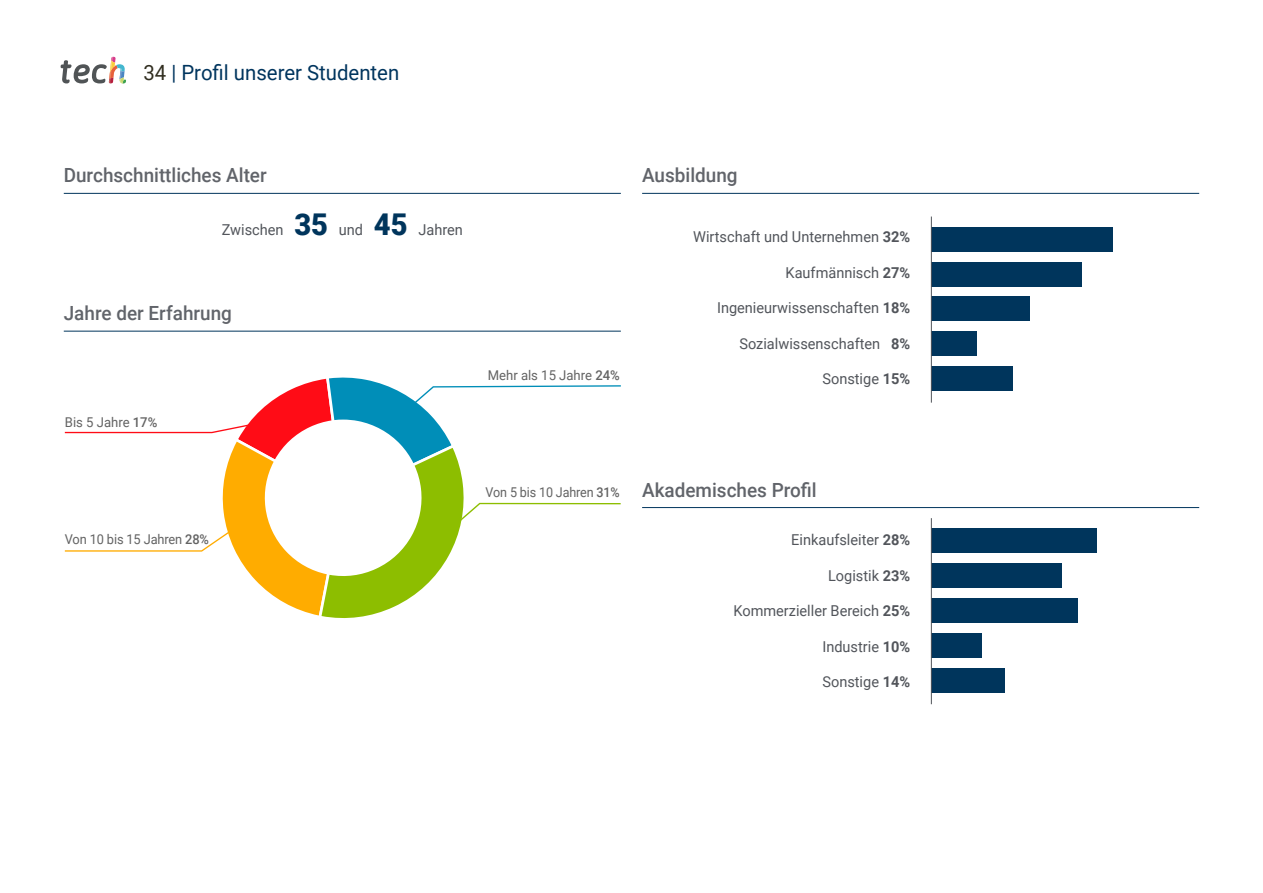
<style>
.page{position:relative;width:1263px;height:893px;background:#fff}
.page>*{position:absolute;margin:0;border:0;box-sizing:border-box;transform-origin:0 0}
.t1{font:21px "Roboto";color:#00355e}
.t2{font:500 19.5px "Roboto";color:#61646a}
.t3{font:15px "Roboto";color:#52555b}
.t4{font:13.5px "Roboto";letter-spacing:-.01em;color:#636363}
.t5{font:13.5px "Roboto";letter-spacing:-.01em;color:#636363;scale:.95 1}
.t6{font:13.5px "Roboto";letter-spacing:-.01em;color:#636363;scale:.93 1}
.s1{color:#312e20}
.s2{font-weight:900;font-size:30px;color:#00355c}
.s3{font-weight:500}
.s4{font-weight:700}
</style>
<div class="page">
<svg style="left:61px;top:57px;width:65px;height:27px"></svg>
<hr style="left:64px;top:193px;width:557px;height:1px;background:#00355c">
<hr style="left:642px;top:193px;width:557px;height:1px;background:#00355c">
<div style="left:931px;top:227px;width:181px;height:25px;background:#00355c"></div>
<div style="left:931px;top:262px;width:151px;height:24px;background:#00355c"></div>
<div style="left:931px;top:296px;width:99px;height:25px;background:#00355c"></div>
<div style="left:931px;top:331px;width:46px;height:25px;background:#00355c"></div>
<div style="left:931px;top:366px;width:81px;height:25px;background:#00355c"></div>
<hr style="left:931px;top:217px;width:1px;height:186px;background:#52555b">
<div style="left:931px;top:563px;width:130px;height:25px;background:#00355c"></div>
<hr style="left:642px;top:507px;width:557px;height:1px;background:#00355c">
<div style="left:931px;top:528px;width:166px;height:25px;background:#00355c"></div>
<div style="left:931px;top:598px;width:147px;height:25px;background:#00355c"></div>
<div style="left:931px;top:633px;width:51px;height:25px;background:#00355c"></div>
<div style="left:931px;top:668px;width:74px;height:24px;background:#00355c"></div>
<hr style="left:931px;top:518px;width:1px;height:186px;background:#52555b">
<hr style="left:64px;top:331px;width:557px;height:1px;background:#00355c">
<svg style="left:65px;top:377px;width:556px;height:241px"></svg>
<h1 class="t1" style="left:144px;top:57px;width:257px"><span class="s1">34</span> | Profil unserer Studenten</h1>
<h2 class="t2" style="left:64px;top:161px;width:204px">Durchschnittliches Alter</h2>
<p class="t3" style="left:222px;top:219px;width:243px">Zwischen <span class="s2">35</span> und <span class="s2">45</span> Jahren</p>
<h2 class="t2" style="left:64px;top:300px;width:170px">Jahre der Erfahrung</h2>
<p class="t4" style="left:65px;top:413px;width:94px">Bis 5 Jahre <span class="s3">17%</span></p>
<p class="t5" style="left:65px;top:530px;width:153px">Von 10 bis 15 Jahren <span class="s3">28%</span></p>
<p class="t4" style="left:488px;top:366px;width:134px">Mehr als 15 Jahre <span class="s3">24%</span></p>
<h2 class="t2" style="left:642px;top:161px;width:97px">Ausbildung</h2>
<p class="t3" style="left:693px;top:226px;width:218px">Wirtschaft und Unternehmen <span class="s4">32%</span></p>
<p class="t3" style="left:785px;top:262px;width:126px">Kaufmännisch <span class="s4">27%</span></p>
<p class="t3" style="left:717px;top:297px;width:195px">Ingenieurwissenschaften <span class="s4">18%</span></p>
<p class="t3" style="left:739px;top:333px;width:172px">Sozialwissenschaften <span class="s4">8%</span></p>
<p class="t3" style="left:822px;top:369px;width:89px">Sonstige <span class="s4">15%</span></p>
<p class="t6" style="left:486px;top:483px;width:146px">Von 5 bis 10 Jahren <span class="s3">31%</span></p>
<h2 class="t2" style="left:642px;top:476px;width:176px">Akademisches Profil</h2>
<p class="t3" style="left:791px;top:529px;width:120px">Einkaufsleiter <span class="s4">28%</span></p>
<p class="t3" style="left:828px;top:565px;width:84px">Logistik <span class="s4">23%</span></p>
<p class="t3" style="left:733px;top:600px;width:178px">Kommerzieller Bereich <span class="s4">25%</span></p>
<p class="t3" style="left:822px;top:636px;width:89px">Industrie <span class="s4">10%</span></p>
<p class="t3" style="left:822px;top:671px;width:89px">Sonstige <span class="s4">14%</span></p>
</div>
